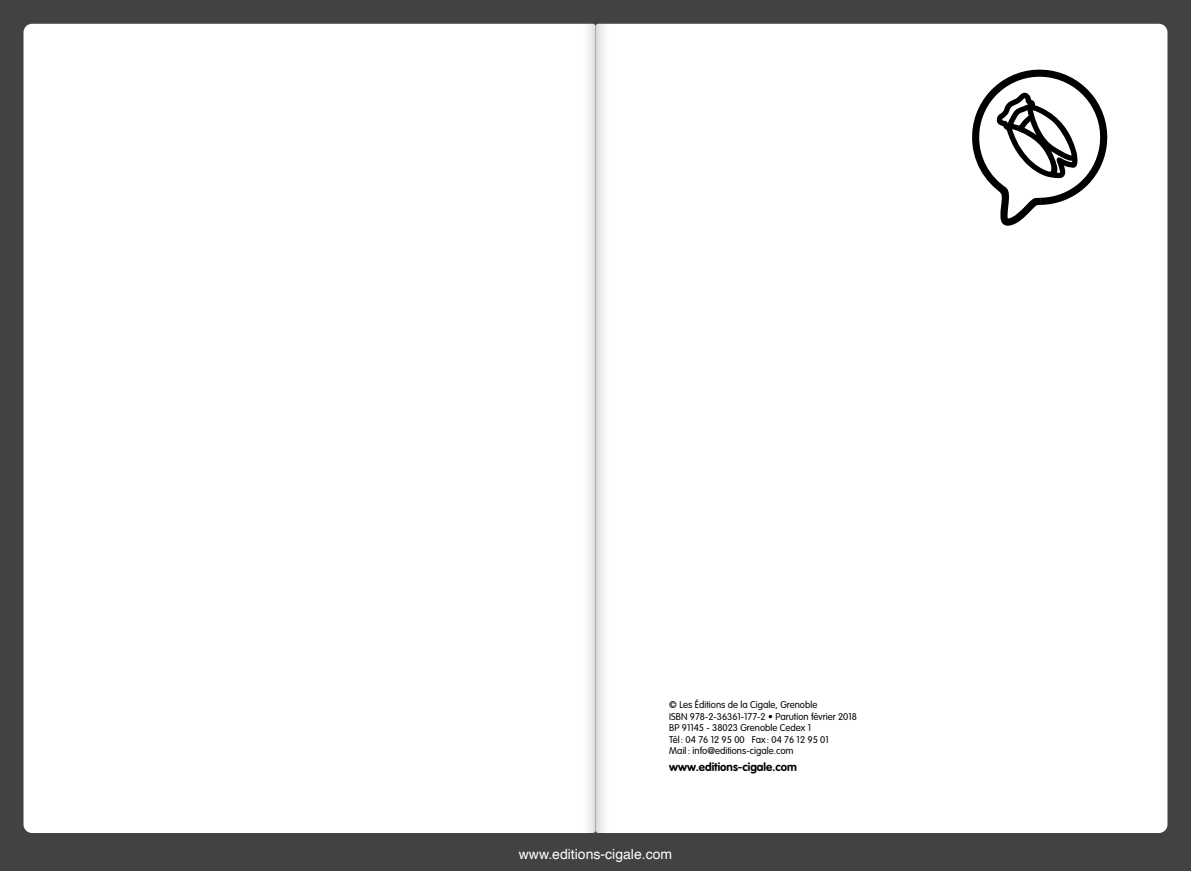
<style>
.page{position:relative;width:1191px;height:871px;background:#fff}
.page>*{position:absolute;margin:0;border:0;box-sizing:border-box;transform-origin:0 0}
.t1{font:14px "Helvetica";color:#fff}
.t2{font:700 11.5px "VAG Rounded Std";color:#000}
.t3{font:300 9.6px/11.5px "VAG Rounded Std";color:#000}
</style>
<div class="page">
<div style="left:0;top:0;width:1191px;height:870px;background:#424242"></div>
<div style="left:24px;top:24px;width:571px;height:808px;background:#fff"></div>
<div style="left:595px;top:24px;width:572px;height:808px;background:#fff"></div>
<p class="t3" style="left:669px;top:699px;width:189px">© Les Éditions de la Cigale, Grenoble<br>ISBN 978-2-36361-177-2 • Parution février 2018<br>BP 91145 - 38023 Grenoble Cedex 1<br>Tél : 04 76 12 95 00 Fax : 04 76 12 95 01<br>Mail : info@editions-cigale.com</p>
<p class="t2" style="left:669px;top:760px;width:129px">www.editions-cigale.com</p>
<h1 class="t1" style="left:519px;top:843px;width:155px">www.editions-cigale.com</h1>
</div>
